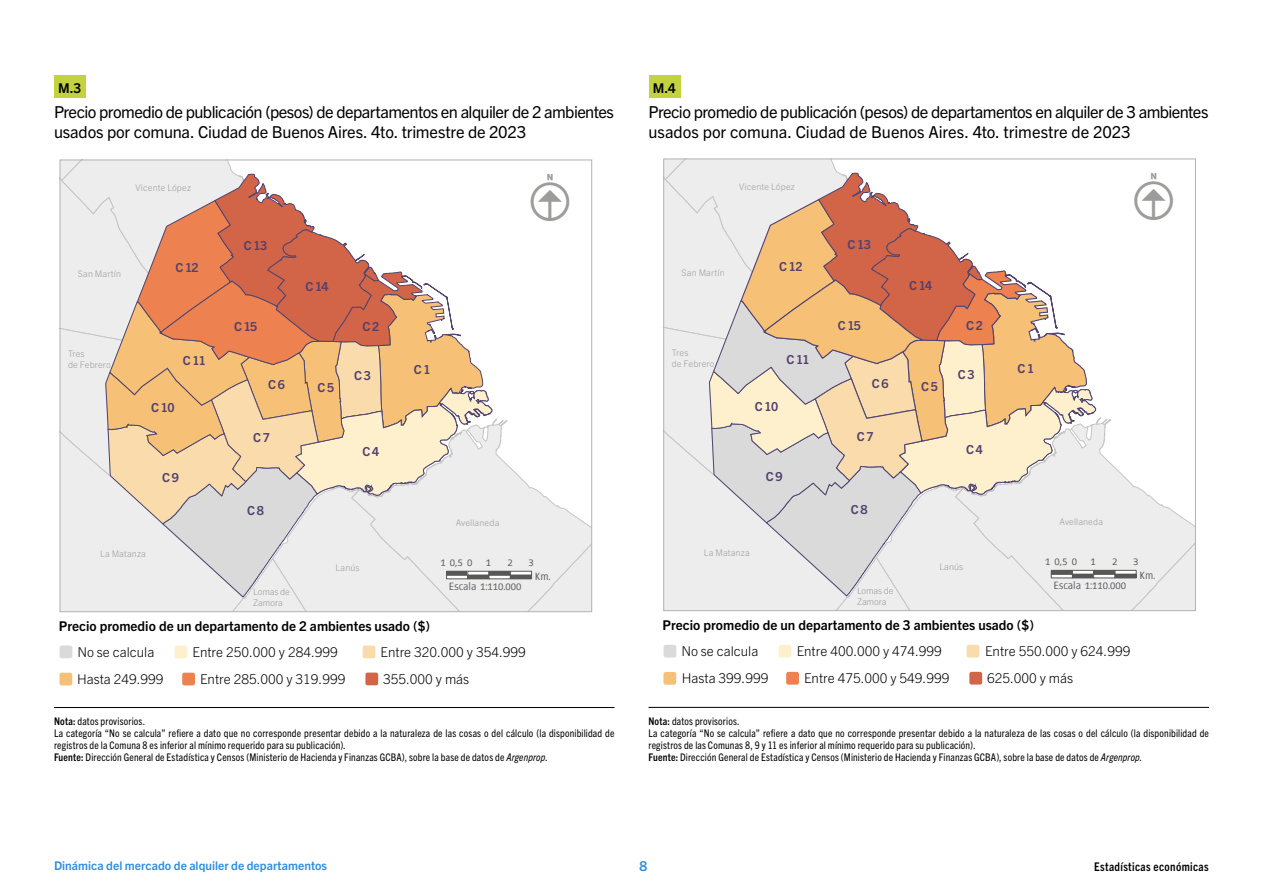
<style>
.page{position:relative;width:1263px;height:893px;background:#fff}
.page>*{position:absolute;margin:0;border:0;box-sizing:border-box;transform-origin:0 0}
.t1{font:45px "Cartografia";color:#9c9c9b}
.t2{font:16.5px/19.5px "Trade Gothic Next LT Pro";letter-spacing:-.03em;color:#000}
.t3{font:300 13.5px/27.2px "Trade Gothic Next LT Pro";color:#000}
.Título_sombreado_mapas{font:700 13.5px "Trade Gothic Next LT Pro";color:#000}
.t4{font:700 13.5px "Trade Gothic Next LT Pro";color:#2f8ddd}
.t5{font:700 12.45px "Trade Gothic Next LT Pro";letter-spacing:-.05em;color:#52416d}
.t6{font:700 12px "Trade Gothic Next LT Pro";color:#2f8ddd}
.t7{font:700 condensed 12px "Trade Gothic Next LT Pro";letter-spacing:.03em;color:#000}
.t8{font:300 10.65px "Chaco";color:#605d61}
.Fuente{font:condensed 10.5px/12px "Trade Gothic Next LT Pro";letter-spacing:.015em;color:#000}
.t9{font:300 9px/11.1px "Trade Gothic Next LT Pro";letter-spacing:.015em;color:#9d9d9c}
.t10{font:300 9px/11.1px "Trade Gothic Next LT Pro";letter-spacing:-.005em;color:#9d9d9c}
.s1{font-weight:700}
.s2{font-style:italic}
</style>
<div class="page">
<hr style="left:54px;top:707px;width:560px;height:1px;background:#000">
<div style="left:55px;top:75px;width:31px;height:22px;background:#c2d33e"></div>
<hr style="left:648px;top:707px;width:561px;height:1px;background:#000">
<div style="left:649px;top:75px;width:31px;height:22px;background:#c2d33e"></div>
<svg style="left:493px;top:418px;width:97px;height:192px"></svg>
<svg style="left:60px;top:160px;width:433px;height:452px;background:#ebd0bc"></svg>
<div style="left:60px;top:645px;width:12px;height:13px;background:#dadada;border-radius:2px"></div>
<div style="left:59px;top:673px;width:13px;height:12px;background:#f7c077;border-radius:2px"></div>
<div style="left:365px;top:673px;width:13px;height:12px;background:#d26448;border-radius:2px"></div>
<div style="left:182px;top:673px;width:13px;height:12px;background:#ed814f;border-radius:2px"></div>
<div style="left:363px;top:645px;width:12px;height:13px;background:#fadcac;border-radius:2px"></div>
<div style="left:175px;top:645px;width:12px;height:13px;background:#fff0cd;border-radius:2px"></div>
<div style="left:446px;top:575px;width:22px;height:4px;border:1px solid #575756"></div>
<div style="left:446px;top:571px;width:22px;height:4px;border:1px solid #575756"></div>
<div style="left:468px;top:575px;width:21px;height:4px;border:1px solid #575756"></div>
<div style="left:468px;top:571px;width:21px;height:4px;border:1px solid #575756"></div>
<div style="left:489px;top:575px;width:21px;height:4px;border:1px solid #575756"></div>
<div style="left:489px;top:571px;width:21px;height:4px;border:1px solid #575756"></div>
<div style="left:510px;top:575px;width:22px;height:4px;border:1px solid #575756"></div>
<div style="left:510px;top:571px;width:22px;height:4px;border:1px solid #575756"></div>
<svg style="left:1096px;top:417px;width:98px;height:192px"></svg>
<svg style="left:664px;top:159px;width:432px;height:452px;background:#e8d5c5"></svg>
<div style="left:1051px;top:574px;width:22px;height:4px;border:1px solid #575756"></div>
<div style="left:1051px;top:570px;width:22px;height:4px;border:1px solid #575756"></div>
<div style="left:1072px;top:574px;width:22px;height:4px;border:1px solid #575756"></div>
<div style="left:1072px;top:570px;width:22px;height:4px;border:1px solid #575756"></div>
<div style="left:1093px;top:574px;width:22px;height:4px;border:1px solid #575756"></div>
<div style="left:1093px;top:570px;width:22px;height:4px;border:1px solid #575756"></div>
<div style="left:1115px;top:574px;width:21px;height:4px;border:1px solid #575756"></div>
<div style="left:1115px;top:570px;width:21px;height:4px;border:1px solid #575756"></div>
<div style="left:663px;top:645px;width:13px;height:12px;background:#dadada;border-radius:2px"></div>
<div style="left:663px;top:672px;width:13px;height:13px;background:#f7c077;border-radius:2px"></div>
<div style="left:969px;top:672px;width:13px;height:13px;background:#d26448;border-radius:2px"></div>
<div style="left:786px;top:672px;width:13px;height:13px;background:#ed814f;border-radius:2px"></div>
<div style="left:966px;top:645px;width:13px;height:12px;background:#fadcac;border-radius:2px"></div>
<div style="left:778px;top:645px;width:13px;height:12px;background:#fff0cd;border-radius:2px"></div>
<p class="Título_sombreado_mapas" style="left:58px;top:79px;width:25px">M.3</p>
<p class="t2" style="left:54px;top:101px;width:561px">Precio promedio de publicación (pesos) de departamentos en alquiler de 2 ambientes usados por comuna. Ciudad de Buenos Aires. 4to. trimestre de 2023</p>
<p class="Título_sombreado_mapas" style="left:653px;top:79px;width:25px">M.4</p>
<p class="t2" style="left:648px;top:101px;width:561px">Precio promedio de publicación (pesos) de departamentos en alquiler de 3 ambientes usados por comuna. Ciudad de Buenos Aires. 4to. trimestre de 2023</p>
<p class="t9" style="left:136px;top:181px;width:57px">Vicente López</p>
<p class="t1" style="left:530px;top:174px;width:42px">a</p>
<p class="t9" style="left:739px;top:180px;width:57px">Vicente López</p>
<p class="t1" style="left:1133px;top:173px;width:42px">a</p>
<p class="t5" style="left:244px;top:236px;width:25px">C 13</p>
<p class="t5" style="left:847px;top:235px;width:25px">C 13</p>
<p class="t9" style="left:78px;top:268px;width:45px">San Martín</p>
<p class="t5" style="left:175px;top:259px;width:25px">C 12</p>
<p class="t9" style="left:682px;top:266px;width:45px">San Martín</p>
<p class="t5" style="left:779px;top:258px;width:25px">C 12</p>
<p class="t5" style="left:305px;top:278px;width:25px">C 14</p>
<p class="t5" style="left:909px;top:277px;width:25px">C 14</p>
<p class="t5" style="left:234px;top:317px;width:25px">C 15</p>
<p class="t5" style="left:362px;top:317px;width:18px">C 2</p>
<p class="t5" style="left:838px;top:316px;width:25px">C 15</p>
<p class="t5" style="left:966px;top:316px;width:18px">C 2</p>
<p class="t9" style="left:68px;top:348px;width:44px">Tres<br>de Febrero</p>
<p class="t5" style="left:183px;top:351px;width:25px">C 11</p>
<p class="t5" style="left:268px;top:375px;width:18px">C 6</p>
<p class="t5" style="left:317px;top:378px;width:18px">C 5</p>
<p class="t5" style="left:354px;top:366px;width:18px">C 3</p>
<p class="t5" style="left:414px;top:361px;width:18px">C 1</p>
<p class="t9" style="left:672px;top:347px;width:44px">Tres<br>de Febrero</p>
<p class="t5" style="left:786px;top:350px;width:25px">C 11</p>
<p class="t5" style="left:872px;top:374px;width:18px">C 6</p>
<p class="t5" style="left:921px;top:377px;width:18px">C 5</p>
<p class="t5" style="left:958px;top:365px;width:18px">C 3</p>
<p class="t5" style="left:1017px;top:360px;width:18px">C 1</p>
<p class="t5" style="left:151px;top:399px;width:25px">C 10</p>
<p class="t5" style="left:755px;top:398px;width:25px">C 10</p>
<p class="t5" style="left:253px;top:429px;width:18px">C 7</p>
<p class="t5" style="left:857px;top:428px;width:18px">C 7</p>
<p class="t5" style="left:362px;top:442px;width:18px">C 4</p>
<p class="t5" style="left:966px;top:441px;width:18px">C 4</p>
<p class="t5" style="left:162px;top:468px;width:18px">C 9</p>
<p class="t5" style="left:766px;top:467px;width:18px">C 9</p>
<p class="t5" style="left:247px;top:501px;width:18px">C 8</p>
<p class="t5" style="left:851px;top:500px;width:18px">C 8</p>
<p class="t9" style="left:456px;top:517px;width:45px">Avellaneda</p>
<p class="t9" style="left:1059px;top:516px;width:45px">Avellaneda</p>
<p class="t9" style="left:100px;top:548px;width:47px">La Matanza</p>
<p class="t10" style="left:253px;top:586px;width:38px">Lomas de<br>Zamora</p>
<p class="t9" style="left:336px;top:562px;width:25px">Lanús</p>
<p class="t8" style="left:441px;top:557px;width:33px">1 0,5 0</p>
<p class="t8" style="left:486px;top:557px;width:7px">1</p>
<p class="t8" style="left:507px;top:557px;width:7px">2</p>
<p class="t8" style="left:528px;top:557px;width:7px">3</p>
<p class="t8" style="left:449px;top:581px;width:74px">Escala 1:110.000</p>
<p class="t8" style="left:535px;top:571px;width:17px">Km.</p>
<p class="t9" style="left:704px;top:547px;width:47px">La Matanza</p>
<p class="t10" style="left:857px;top:585px;width:38px">Lomas de<br>Zamora</p>
<p class="t9" style="left:939px;top:561px;width:25px">Lanús</p>
<p class="t8" style="left:1045px;top:556px;width:33px">1 0,5 0</p>
<p class="t8" style="left:1091px;top:556px;width:7px">1</p>
<p class="t8" style="left:1112px;top:556px;width:7px">2</p>
<p class="t8" style="left:1133px;top:556px;width:7px">3</p>
<p class="t8" style="left:1053px;top:581px;width:74px">Escala 1:110.000</p>
<p class="t8" style="left:1139px;top:570px;width:17px">Km.</p>
<p class="Título_sombreado_mapas" style="left:59px;top:617px;width:373px">Precio promedio de un departamento de 2 ambientes usado ($)</p>
<p class="Título_sombreado_mapas" style="left:663px;top:616px;width:373px">Precio promedio de un departamento de 3 ambientes usado ($)</p>
<p class="t3" style="left:77px;top:637px;width:88px">No se calcula<br>Hasta 249.999</p>
<p class="t3" style="left:192px;top:637px;width:147px">Entre 250.000 y 284.999</p>
<p class="t3" style="left:380px;top:637px;width:147px">Entre 320.000 y 354.999</p>
<p class="t3" style="left:200px;top:664px;width:147px">Entre 285.000 y 319.999</p>
<p class="t3" style="left:383px;top:664px;width:88px">355.000 y más</p>
<p class="t3" style="left:681px;top:636px;width:89px">No se calcula<br>Hasta 399.999</p>
<p class="t3" style="left:797px;top:636px;width:147px">Entre 400.000 y 474.999</p>
<p class="t3" style="left:985px;top:636px;width:147px">Entre 550.000 y 624.999</p>
<p class="t3" style="left:804px;top:664px;width:147px">Entre 475.000 y 549.999</p>
<p class="t3" style="left:987px;top:664px;width:88px">625.000 y más</p>
<p class="Fuente" style="left:54px;top:714px;width:93px"><span class="s1">Nota:</span> datos provisorios.</p>
<p class="Fuente" style="left:54px;top:726px;width:562px">La categoría “No se calcula” refiere a dato que no corresponde presentar debido a la naturaleza de las cosas o del cálculo (la disponibilidad de registros de la Comuna 8 es inferior al mínimo requerido para su publicación).</p>
<p class="Fuente" style="left:54px;top:750px;width:495px"><span class="s1">Fuente:</span> Dirección General de Estadística y Censos (Ministerio de Hacienda y Finanzas GCBA), sobre la base de datos de <span class="s2">Argenprop</span>.</p>
<p class="Fuente" style="left:648px;top:714px;width:93px"><span class="s1">Nota:</span> datos provisorios.</p>
<p class="Fuente" style="left:648px;top:726px;width:562px">La categoría “No se calcula” refiere a dato que no corresponde presentar debido a la naturaleza de las cosas o del cálculo (la disponibilidad de registros de las Comunas 8, 9 y 11 es inferior al mínimo requerido para su publicación).</p>
<p class="Fuente" style="left:648px;top:750px;width:495px"><span class="s1">Fuente:</span> Dirección General de Estadística y Censos (Ministerio de Hacienda y Finanzas GCBA), sobre la base de datos de <span class="s2">Argenprop</span>.</p>
<p class="t6" style="left:54px;top:857px;width:275px">Dinámica del mercado de alquiler de departamentos</p>
<p class="t4" style="left:639px;top:856px;width:9px">8</p>
<p class="t7" style="left:1094px;top:858px;width:116px">Estadísticas económicas</p>
</div>
